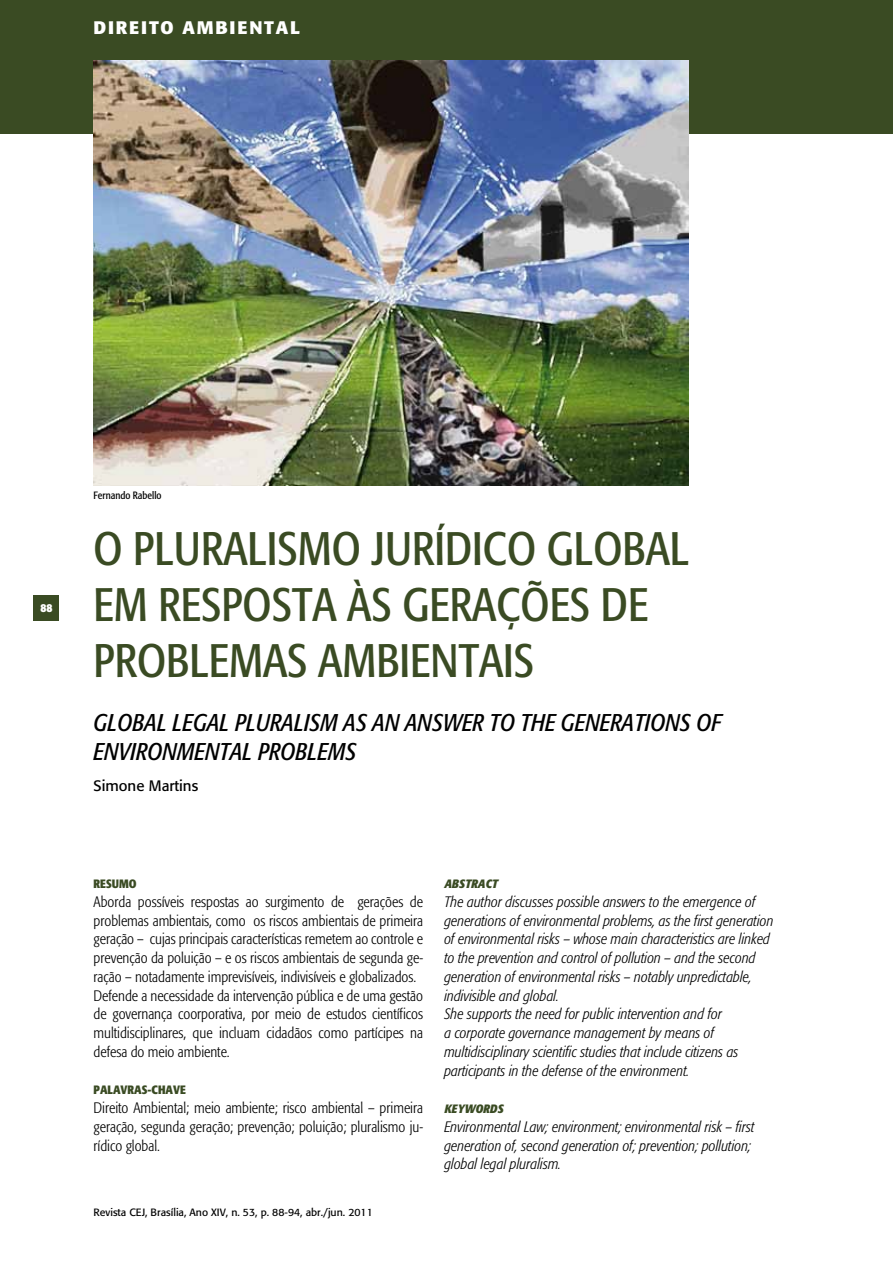
<style>
.page{position:relative;width:893px;height:1263px;background:#fff}
.page>*{position:absolute;margin:0;border:0;box-sizing:border-box;transform-origin:0 0}
.t1{font:condensed 46.5px/55.8px "Formata";color:#3a4b23}
.t2{font:italic condensed 24px/28.8px "Formata";color:#000}
.t3{font:700 18px "Formata";letter-spacing:.1em;color:#fff}
.t4{font:italic 300 condensed 15px/18.8px "Formata";color:#000}
.t5{font:300 condensed 15px/18.8px "Formata";color:#000}
.t6{font:15px "Formata";color:#000}
.t7{font:700 condensed 12px "Formata";color:#3a4b23}
.t8{font:italic 700 condensed 12px "Formata";color:#3a4b23}
.t9{font:700 condensed 12px "Formata";color:#fff}
.t10{font:10.5px "Formata";color:#000}
.t11{font:condensed 10.5px "Formata";color:#000}
</style>
<div class="page">
<div style="left:34px;top:595px;width:25px;height:26px;background:#3a4b23"></div>
<div style="left:0;top:0;width:893px;height:134px;background:#3a4b23"></div>
<img style="left:94px;top:61px;width:595px;height:425px">
<p class="t3" style="left:94px;top:17px;width:208px">DIREITO AMBIENTAL</p>
<p class="t9" style="left:40px;top:601px;width:13px">88</p>
<p class="t11" style="left:94px;top:490px;width:69px">Fernando Rabello</p>
<h1 class="t1" style="left:94px;top:521px;width:597px">O PLURALISMO JURÍDICO GLOBAL<br>EM RESPOSTA ÀS GERAÇÕES DE<br>PROBLEMAS AMBIENTAIS</h1>
<h2 class="t2" style="left:94px;top:708px;width:629px">GLOBAL LEGAL PLURALISM AS AN ANSWER TO THE GENERATIONS OF<br>ENVIRONMENTAL PROBLEMS</h2>
<p class="t6" style="left:94px;top:777px;width:106px">Simone Martins</p>
<p class="t7" style="left:94px;top:876px;width:44px">RESUMO</p>
<p class="t5" style="left:94px;top:892px;width:331px">Aborda possíveis respostas ao surgimento de gerações de problemas ambientais, como os riscos ambientais de primeira geração – cujas principais características remetem ao controle e prevenção da poluição – e os riscos ambientais de segunda ge&shy;ração – notadamente imprevisíveis, indivisíveis e globalizados.<br>Defende a necessidade da intervenção pública e de uma gestão de governança coorporativa, por meio de estudos científicos multidisciplinares, que incluam cidadãos como partícipes na defesa do meio ambiente.</p>
<p class="t7" style="left:94px;top:1083px;width:94px">PALAVRAS-CHAVE</p>
<p class="t5" style="left:94px;top:1099px;width:331px;text-align:justify">Direito Ambiental; meio ambiente; risco ambiental – primeira geração, segunda geração; prevenção; poluição; pluralismo ju&shy;rídico global.</p>
<p class="t10" style="left:94px;top:1206px;width:281px">Revista CEJ, Brasília, Ano XIV, n. 53, p. 88-94, abr./jun. 2011</p>
<p class="t8" style="left:444px;top:876px;width:55px">ABSTRACT</p>
<p class="t4" style="left:444px;top:892px;width:331px">The author discusses possible answers to the emergence of generations of environmental problems, as the first generation of environmental risks – whose main characteristics are linked to the prevention and control of pollution – and the second generation of environmental risks – notably unpredictable, indivisible and global.<br>She supports the need for public intervention and for<br>a corporate governance management by means of multidisciplinary scientific studies that include citizens as participants in the defense of the environment.</p>
<p class="t8" style="left:444px;top:1101px;width:61px">KEYWORDS</p>
<p class="t4" style="left:444px;top:1117px;width:312px">Environmental Law; environment; environmental risk – first generation of, second generation of; prevention; pollution; global legal pluralism.</p>
</div>
